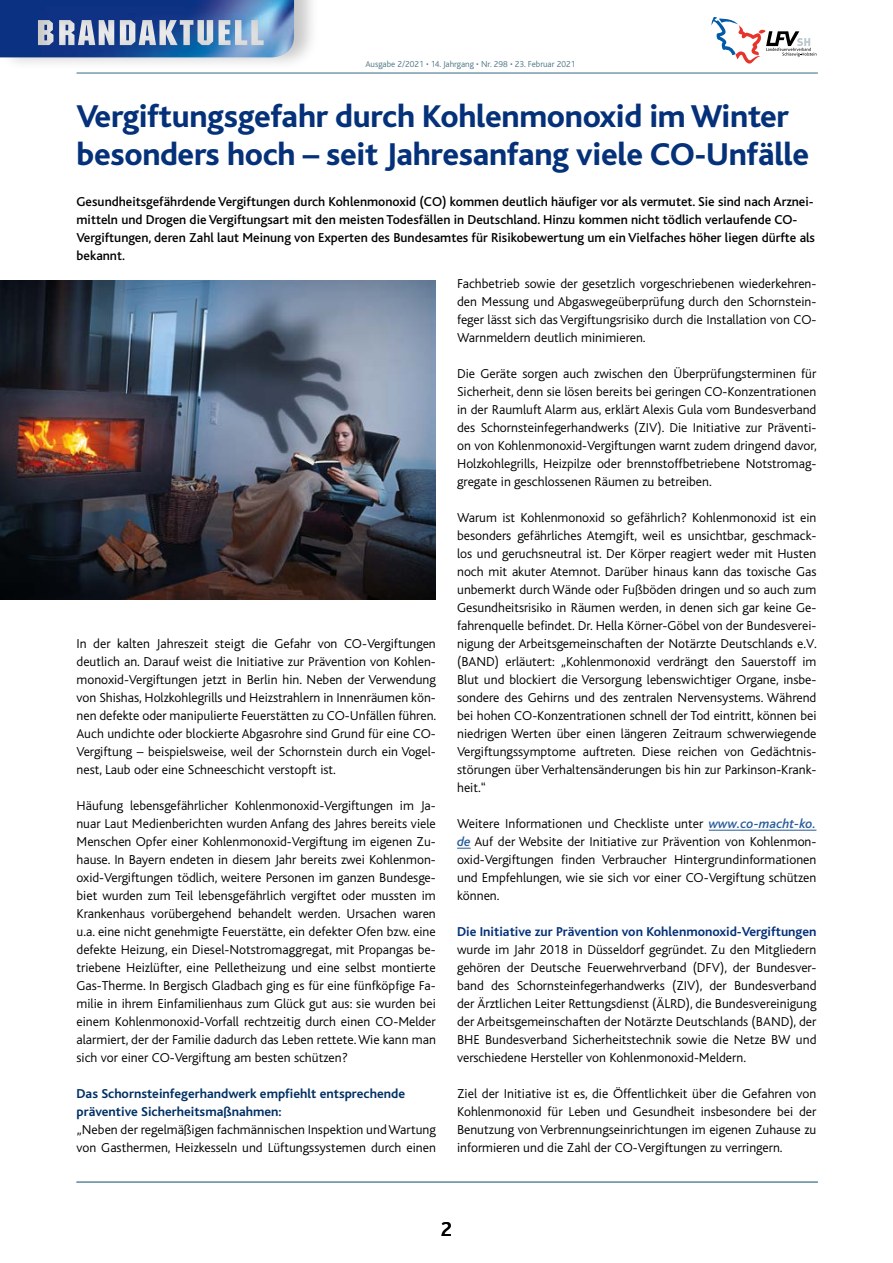
<style>
.page{position:relative;width:893px;height:1263px;background:#fff}
.page>*{position:absolute;margin:0;border:0;box-sizing:border-box;transform-origin:0 0}
.t1{font:800 33px/37.5px "Bliss";letter-spacing:-.01em;color:#043179}
.t2{font:500 21px "Bliss";color:#000}
.t3{font:300 13.5px/18px "Bliss";color:#000;text-align:justify}
.t4{font:500 13.5px/18px "Bliss";color:#000}
.t5{font:700 13.5px/18px "Bliss";color:#013064}
.t6{font:700 13.5px "Bliss";color:#043179}
.t7{font:300 9px "Bliss";color:#4f7686}
.s1{font-weight:500;font-style:italic;color:#275b9b}
</style>
<div class="page">
<hr style="left:77px;top:1181px;width:741px;height:2px;background:#789bad">
<hr style="left:77px;top:72px;width:741px;height:2px;background:#789bad">
<svg style="left:711px;top:17px;width:105px;height:47px"></svg>
<div style="left:0;top:0;width:320px;height:71px;background:#000;opacity:.22"></div>
<img style="left:0;top:0;width:294px;height:57px">
<hr style="left:709px;top:830px;width:107px;height:1px;background:#275b9b">
<svg style="left:457px;top:848px;width:14px;height:1px"></svg>
<img style="left:0;top:281px;width:436px;height:319px">
<p class="t7" style="left:365px;top:59px;width:211px">Ausgabe 2/2021 • 14. Jahrgang • Nr. 298 • 23. Februar 2021</p>
<h1 class="t1" style="left:77px;top:98px;width:734px">Vergiftungsgefahr durch Kohlenmonoxid im Winter besonders hoch – seit Jahresanfang viele CO-Unfälle</h1>
<p class="t4" style="left:77px;top:193px;width:740px">Gesundheitsgefährdende Vergiftungen durch Kohlenmonoxid (CO) kommen deutlich häufiger vor als vermutet. Sie sind nach Arznei&shy;mitteln und Drogen die Vergiftungsart mit den meisten Todesfällen in Deutschland. Hinzu kommen nicht tödlich verlaufende CO-Vergiftungen, deren Zahl laut Meinung von Experten des Bundesamtes für Risikobewertung um ein Vielfaches höher liegen dürfte als bekannt.</p>
<p class="t3" style="left:77px;top:635px;width:361px">In der kalten Jahreszeit steigt die Gefahr von CO-Vergiftungen deutlich an. Darauf weist die Initiative zur Prävention von Kohlen&shy;monoxid-Vergiftungen jetzt in Berlin hin. Neben der Verwendung von Shishas, Holzkohlegrills und Heizstrahlern in Innenräumen kön&shy;nen defekte oder manipulierte Feuerstätten zu CO-Unfällen führen.<br>Auch undichte oder blockierte Abgasrohre sind Grund für eine CO-Vergiftung – beispielsweise, weil der Schornstein durch ein Vogel&shy;nest, Laub oder eine Schneeschicht verstopft ist.</p>
<p class="t3" style="left:77px;top:797px;width:361px">Häufung lebensgefährlicher Kohlenmonoxid-Vergiftungen im Ja&shy;nuar Laut Medienberichten wurden Anfang des Jahres bereits viele Menschen Opfer einer Kohlenmonoxid-Vergiftung im eigenen Zu&shy;hause. In Bayern endeten in diesem Jahr bereits zwei Kohlenmon&shy;oxid-Vergiftungen tödlich, weitere Personen im ganzen Bundesge&shy;biet wurden zum Teil lebensgefährlich vergiftet oder mussten im Krankenhaus vorübergehend behandelt werden. Ursachen waren u.a. eine nicht genehmigte Feuerstätte, ein defekter Ofen bzw. eine defekte Heizung, ein Diesel-Notstromaggregat, mit Propangas be&shy;triebene Heizlüfter, eine Pelletheizung und eine selbst montierte Gas-Therme. In Bergisch Gladbach ging es für eine fünfköpfige Fa&shy;milie in ihrem Einfamilienhaus zum Glück gut aus: sie wurden bei einem Kohlenmonoxid-Vorfall rechtzeitig durch einen CO-Melder alarmiert, der der Familie dadurch das Leben rettete. Wie kann man sich vor einer CO-Vergiftung am besten schützen?</p>
<p class="t5" style="left:77px;top:1085px;width:330px">Das Schornsteinfegerhandwerk empfiehlt entsprechende präventive Sicherheitsmaßnahmen:</p>
<p class="t3" style="left:77px;top:1121px;width:361px">„Neben der regelmäßigen fachmännischen Inspektion und Wartung von Gasthermen, Heizkesseln und Lüftungssystemen durch einen</p>
<p class="t3" style="left:457px;top:275px;width:361px">Fachbetrieb sowie der gesetzlich vorgeschriebenen wiederkehren&shy;den Messung und Abgaswegeüberprüfung durch den Schornstein&shy;feger lässt sich das Vergiftungsrisiko durch die Installation von CO-Warnmeldern deutlich minimieren.</p>
<p class="t3" style="left:457px;top:365px;width:361px">Die Geräte sorgen auch zwischen den Überprüfungsterminen für Sicherheit, denn sie lösen bereits bei geringen CO-Konzentrationen in der Raumluft Alarm aus, erklärt Alexis Gula vom Bundesverband des Schornsteinfegerhandwerks (ZIV). Die Initiative zur Präventi&shy;on von Kohlenmonoxid-Vergiftungen warnt zudem dringend davor, Holzkohlegrills, Heizpilze oder brennstoffbetriebene Notstromag&shy;gregate in geschlossenen Räumen zu betreiben.</p>
<p class="t3" style="left:457px;top:509px;width:361px">Warum ist Kohlenmonoxid so gefährlich? Kohlenmonoxid ist ein besonders gefährliches Atemgift, weil es unsichtbar, geschmack&shy;los und geruchsneutral ist. Der Körper reagiert weder mit Husten noch mit akuter Atemnot. Darüber hinaus kann das toxische Gas unbemerkt durch Wände oder Fußböden dringen und so auch zum Gesundheitsrisiko in Räumen werden, in denen sich gar keine Ge&shy;fahrenquelle befindet. Dr. Hella Körner-Göbel von der Bundesverei&shy;nigung der Arbeitsgemeinschaften der Notärzte Deutschlands e.V. (BAND) erläutert: „Kohlenmonoxid verdrängt den Sauerstoff im Blut und blockiert die Versorgung lebenswichtiger Organe, insbe&shy;sondere des Gehirns und des zentralen Nervensystems. Während bei hohen CO-Konzentrationen schnell der Tod eintritt, können bei niedrigen Werten über einen längeren Zeitraum schwerwiegende Vergiftungssymptome auftreten. Diese reichen von Gedächtnis&shy;störungen über Verhaltensänderungen bis hin zur Parkinson-Krank&shy;heit.“</p>
<p class="t3" style="left:457px;top:815px;width:361px">Weitere Informationen und Checkliste unter <span class="s1">www.co-macht-ko. de</span> Auf der Website der Initiative zur Prävention von Kohlenmon&shy;oxid-Vergiftungen finden Verbraucher Hintergrundinformationen und Empfehlungen, wie sie sich vor einer CO-Vergiftung schützen können.</p>
<p class="t6" style="left:457px;top:925px;width:361px">Die Initiative zur Prävention von Kohlenmonoxid-Vergiftungen</p>
<p class="t3" style="left:457px;top:941px;width:361px">wurde im Jahr 2018 in Düsseldorf gegründet. Zu den Mitgliedern gehören der Deutsche Feuerwehrverband (DFV), der Bundesver&shy;band des Schornsteinfegerhandwerks (ZIV), der Bundesverband der Ärztlichen Leiter Rettungsdienst (ÄLRD), die Bundesvereinigung der Arbeitsgemeinschaften der Notärzte Deutschlands (BAND), der BHE Bundesverband Sicherheitstechnik sowie die Netze BW und verschiedene Hersteller von Kohlenmonoxid-Meldern.</p>
<p class="t3" style="left:457px;top:1085px;width:361px">Ziel der Initiative ist es, die Öffentlichkeit über die Gefahren von Kohlenmonoxid für Leben und Gesundheit insbesondere bei der Benutzung von Verbrennungseinrichtungen im eigenen Zuhause zu informieren und die Zahl der CO-Vergiftungen zu verringern.</p>
<h2 class="t2" style="left:441px;top:1218px;width:13px">2</h2>
</div>
